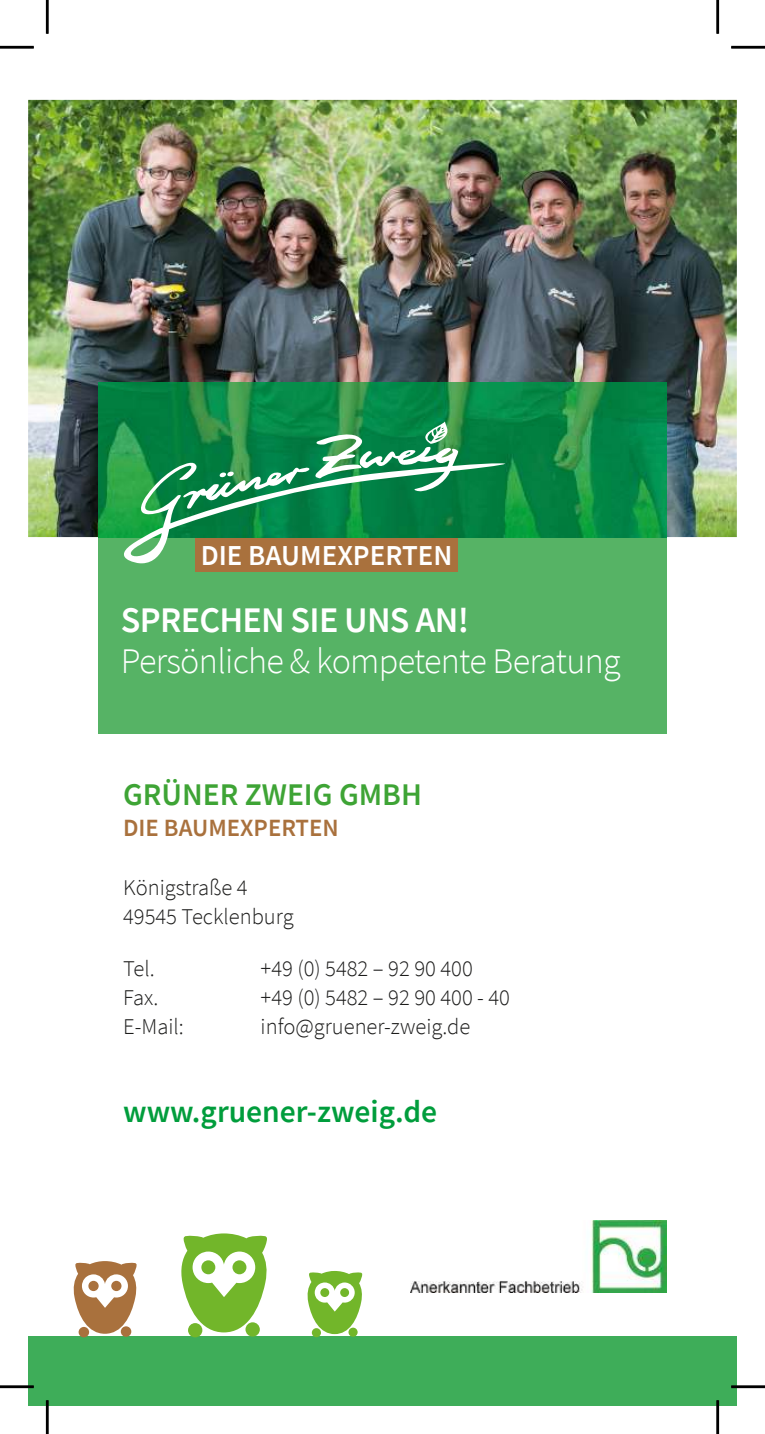
<style>
.page{position:relative;width:765px;height:1434px;background:#fff}
.page>*{position:absolute;margin:0;border:0;box-sizing:border-box;transform-origin:0 0}
.t1{font:300 36px "Source Sans Pro";letter-spacing:-.02em;color:#fff}
.t2{font:600 36px "Source Sans Pro";letter-spacing:-.02em;color:#fff}
.t3{font:600 31.5px "Source Sans Pro";color:#009d3c}
.t4{font:600 31.5px "Source Sans Pro";color:#3ea435}
.t5{font:600 28.8px "Source Sans Pro";color:#fff}
.t6{font:600 24.75px "Source Sans Pro";color:#a9713d}
.t7{font:300 22.5px/29.2px "Source Sans Pro";color:#1c1c1b}
</style>
<div class="page">
<img style="left:28px;top:100px;width:708px;height:437px">
<div style="left:28px;top:1337px;width:708px;height:69px;background:#3ead59"></div>
<img style="left:410px;top:1220px;width:256px;height:72px">
<div style="left:79px;top:1327px;width:10px;height:10px;background:#a9713d;border-radius:50%"></div>
<div style="left:121px;top:1326px;width:10px;height:11px;background:#a9713d;border-radius:50%"></div>
<svg style="left:74px;top:1261px;width:62px;height:73px"></svg>
<div style="left:111px;top:1281px;width:10px;height:10px;background:#a9713d;border-radius:50%"></div>
<div style="left:188px;top:1323px;width:14px;height:14px;background:#72b62a;border-radius:50%"></div>
<svg style="left:245px;top:1322px;width:15px;height:15px"></svg>
<svg style="left:181px;top:1233px;width:86px;height:99px"></svg>
<div style="left:232px;top:1260px;width:14px;height:14px;background:#72b62a;border-radius:50%"></div>
<div style="left:312px;top:1328px;width:9px;height:9px;background:#72b62a;border-radius:50%"></div>
<svg style="left:348px;top:1328px;width:9px;height:9px"></svg>
<svg style="left:307px;top:1271px;width:55px;height:63px"></svg>
<div style="left:340px;top:1288px;width:9px;height:9px;background:#72b62a;border-radius:50%"></div>
<div style="left:98px;top:537px;width:568px;height:197px;background:#56b365"></div>
<img style="left:98px;top:383px;width:568px;height:154px">
<div style="left:195px;top:538px;width:262px;height:33px;background:#a9713d"></div>
<svg style="left:124px;top:446px;width:381px;height:117px;fill:#057e41"></svg>
<svg style="left:414px;top:421px;width:35px;height:23px"></svg>
<svg style="left:183px;top:427px;width:183px;height:82px"></svg>
<hr style="left:0;top:46px;width:34px;height:3px;background:#000">
<hr style="left:730px;top:46px;width:34px;height:3px;background:#000">
<hr style="left:0;top:1385px;width:34px;height:3px;background:#000">
<hr style="left:730px;top:1385px;width:34px;height:3px;background:#000">
<hr style="left:46px;top:0;width:3px;height:34px;background:#000">
<hr style="left:46px;top:1400px;width:3px;height:34px;background:#000">
<hr style="left:716px;top:0;width:2px;height:34px;background:#000">
<hr style="left:716px;top:1400px;width:2px;height:34px;background:#000">
<p class="t5" style="left:200px;top:538px;width:253px">DIE BAUMEXPERTEN</p>
<h1 class="t2" style="left:121px;top:603px;width:349px">SPRECHEN SIE UNS AN!</h1>
<h1 class="t1" style="left:121px;top:647px;width:501px">Persönliche &amp; kompetente Beratung</h1>
<h2 class="t4" style="left:123px;top:779px;width:300px">GRÜNER ZWEIG GMBH</h2>
<p class="t6" style="left:123px;top:816px;width:217px">DIE BAUMEXPERTEN</p>
<p class="t7" style="left:123px;top:875px;width:172px">Königstraße 4<br>49545 Tecklenburg</p>
<p class="t7" style="left:123px;top:954px;width:33px">Tel.</p>
<p class="t7" style="left:260px;top:954px;width:214px">+49 (0) 5482 – 92 90 400</p>
<p class="t7" style="left:123px;top:983px;width:37px">Fax.</p>
<p class="t7" style="left:260px;top:983px;width:251px">+49 (0) 5482 – 92 90 400 - 40</p>
<p class="t7" style="left:123px;top:1014px;width:62px">E-Mail:</p>
<p class="t7" style="left:260px;top:1014px;width:211px">info@gruener-zweig.de</p>
<h2 class="t3" style="left:123px;top:1091px;width:315px">www.gruener-zweig.de</h2>
</div>
